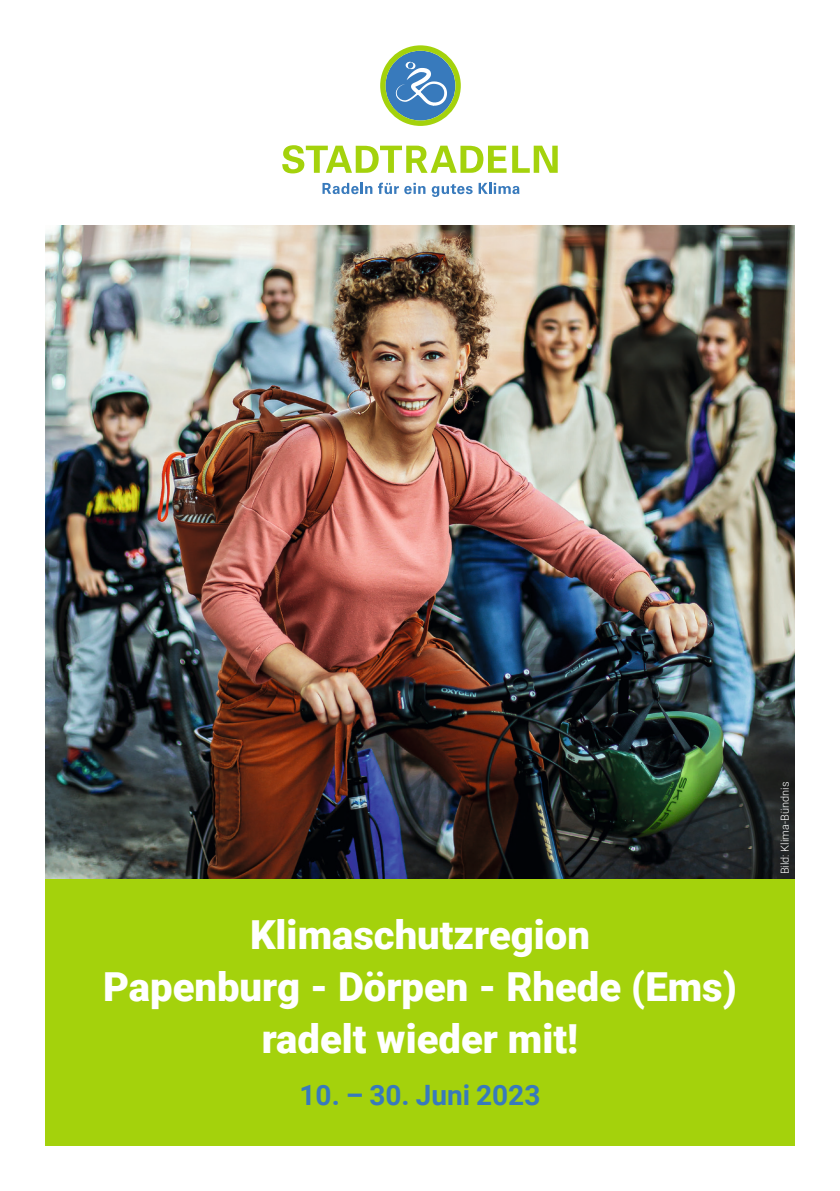
<style>
.page{position:relative;width:840px;height:1191px;background:#fff}
.page>*{position:absolute;margin:0;border:0;box-sizing:border-box;transform-origin:0 0}
.t1{font:900 40px/52px "Roboto";color:#fff;text-align:center}
.t2{font:700 28px "Roboto";color:#387abc}
.t3{font:300 11px "Roboto";color:#fff}
</style>
<div class="page">
<svg style="left:380px;top:45px;width:80px;height:81px"></svg>
<svg style="left:512px;top:146px;width:45px;height:27px"></svg>
<svg style="left:282px;top:145px;width:224px;height:28px"></svg>
<svg style="left:378px;top:183px;width:20px;height:11px"></svg>
<svg style="left:404px;top:183px;width:21px;height:11px"></svg>
<svg style="left:431px;top:184px;width:41px;height:13px"></svg>
<svg style="left:478px;top:183px;width:41px;height:11px"></svg>
<svg style="left:322px;top:183px;width:50px;height:11px"></svg>
<img style="left:45px;top:225px;width:749px;height:654px">
<div style="left:45px;top:879px;width:749px;height:266px;background:#a4d20c"></div>
<p class="t1" style="left:103px;top:907px;width:635px">Klimaschutzregion<br>Papenburg - Dörpen - Rhede (Ems) radelt wieder mit!</p>
<p class="t2" style="left:299px;top:1075px;width:242px">10. – 30. Juni 2023</p>
<p class="t3" style="left:776px;top:874px;width:94px;rotate:-90deg">Bild: Klima-Bündnis</p>
</div>
